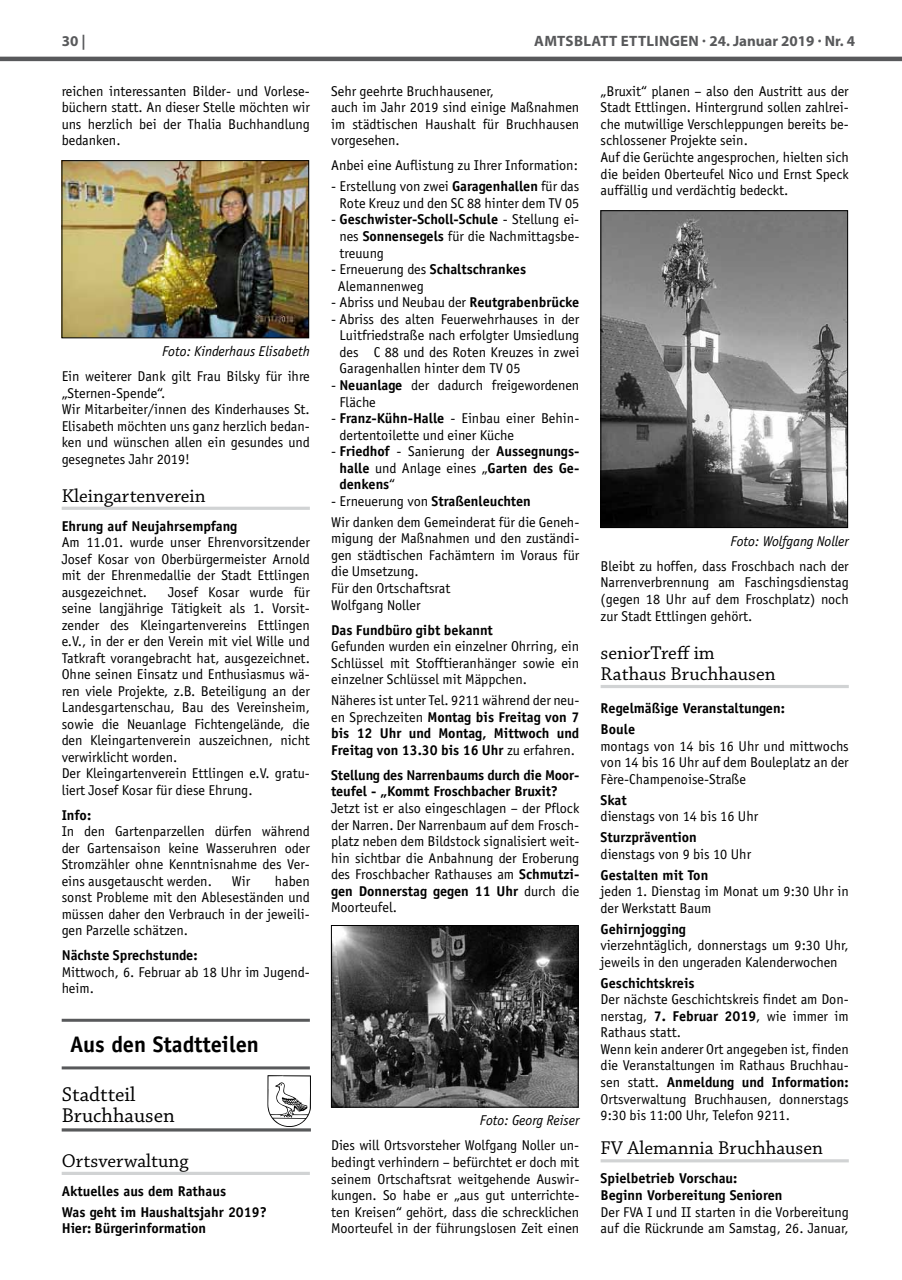
<style>
.page{position:relative;width:902px;height:1280px;background:#fff}
.page>*{position:absolute;margin:0;border:0;box-sizing:border-box;transform-origin:0 0}
.t1{font:700 22.5px "Officina Sans";color:#000}
.t2{font:21px/21px "Chaparral Pro";color:#000}
.t3{font:19.5px/21.1px "Chaparral Pro";color:#000}
.t4{font:700 15px "Myriad Pro";letter-spacing:.02em;color:#58595b}
.t5{font:14.25px/16.5px "Officina Sans";color:#000}
.t6{font:700 14.25px/16.5px "Officina Sans";color:#000}
.t7{font:italic 14.25px "Officina Sans";color:#000}
.s1{font-weight:700}
.s2{font-weight:400}
</style>
<div class="page">
<hr style="left:0;top:57px;width:901px;height:4px;background:#58595b">
<hr style="left:600px;top:685px;width:248px;height:3px;background:#d1d3d4">
<hr style="left:600px;top:1159px;width:248px;height:3px;background:#d1d3d4">
<img style="left:602px;top:212px;width:243px;height:314px">
<div style="left:600px;top:210px;width:247px;height:318px;border:1px solid #000"></div>
<hr style="left:62px;top:507px;width:248px;height:3px;background:#d1d3d4">
<hr style="left:62px;top:1019px;width:248px;height:3px;background:#58595b">
<hr style="left:62px;top:1066px;width:248px;height:3px;background:#58595b">
<hr style="left:62px;top:1172px;width:248px;height:3px;background:#d1d3d4">
<img style="left:64px;top:162px;width:243px;height:174px">
<div style="left:62px;top:160px;width:247px;height:178px;border:1px solid #000"></div>
<svg style="left:267px;top:1075px;width:44px;height:52px"></svg>
<hr style="left:62px;top:1128px;width:249px;height:3px;background:#58595b">
<img style="left:333px;top:927px;width:243px;height:178px">
<div style="left:331px;top:925px;width:247px;height:182px;border:1px solid #000"></div>
<p class="t4" style="left:62px;top:31px;width:25px">30 |</p>
<p class="t4" style="left:534px;top:31px;width:322px">Amtsblatt Ettlingen · 24. Januar 2019 · Nr. 4</p>
<p class="t5" style="left:600px;top:83px;width:250px">„Bruxit“ planen – also den Austritt aus der Stadt Ettlingen. Hintergrund sollen zahlrei&shy;che mutwillige Verschleppungen bereits be&shy;schlossener Projekte sein.<br>Auf die Gerüchte angesprochen, hielten sich die beiden Oberteufel Nico und Ernst Speck auffällig und verdächtig bedeckt.</p>
<p class="t5" style="left:331px;top:83px;width:250px">Sehr geehrte Bruchhausener,<br>auch im Jahr 2019 sind einige Maßnahmen im städtischen Haushalt für Bruchhausen vorgesehen.</p>
<p class="t5" style="left:331px;top:157px;width:248px">Anbei eine Auflistung zu Ihrer Information:</p>
<p class="t5" style="left:331px;top:178px;width:250px;text-align:center">- Erstellung von zwei <span class="s1">Garagenhallen</span> für das<br>Rote Kreuz und den SC 88 hinter dem TV 05</p>
<p class="t5" style="left:339px;top:211px;width:241px;text-align:justify;text-indent:-8px">- <span class="s1">Geschwister-Scholl-Schule</span> - Stellung ei&shy;nes <span class="s1">Sonnensegels</span> für die Nachmittagsbe&shy;treuung</p>
<p class="t5" style="left:338px;top:261px;width:190px;text-indent:-7px">- Erneuerung des <span class="s1">Schaltschrankes<br></span>Alemannenweg</p>
<p class="t5" style="left:331px;top:294px;width:250px">- Abriss und Neubau der <span class="s1">Reutgrabenbrücke</span></p>
<p class="t5" style="left:339px;top:311px;width:241px;text-align:justify;text-indent:-8px">- Abriss des alten Feuerwehrhauses in der Luitfriedstraße nach erfolgter Umsiedlung des C 88 und des Roten Kreuzes in zwei Garagenhallen hinter dem TV 05</p>
<p class="t5" style="left:339px;top:377px;width:241px;text-indent:-8px">- <span class="s1">Neuanlage</span> der dadurch freigewordenen<br>Fläche</p>
<p class="t5" style="left:339px;top:410px;width:241px;text-indent:-8px">- <span class="s1">Franz-Kühn-Halle</span> - Einbau einer Behin&shy;dertentoilette und einer Küche</p>
<p class="t6" style="left:339px;top:443px;width:241px;text-align:justify;text-indent:-8px"><span class="s2">-</span> Friedhof <span class="s2">- Sanierung der</span> Aussegnungs&shy;halle <span class="s2">und Anlage eines „</span>Garten des Ge&shy;denkens<span class="s2">“</span></p>
<p class="t5" style="left:331px;top:491px;width:250px;line-height:20.9px">- Erneuerung von <span class="s1">Straßenleuchten<br></span>Wir danken dem Gemeinderat für die Geneh-</p>
<p class="t5" style="left:331px;top:530px;width:250px">migung der Maßnahmen und den zuständi&shy;gen städtischen Fachämtern im Voraus für die Umsetzung.<br>Für den Ortschaftsrat<br>Wolfgang Noller</p>
<p class="t6" style="left:331px;top:621px;width:163px">Das Fundbüro gibt bekannt</p>
<p class="t5" style="left:331px;top:638px;width:250px;text-align:justify">Gefunden wurden ein einzelner Ohrring, ein Schlüssel mit Stofftieranhänger sowie ein einzelner Schlüssel mit Mäppchen.</p>
<p class="t6" style="left:331px;top:692px;width:250px;text-align:justify"><span class="s2">Näheres ist unter Tel. 9211 während der neu&shy;en Sprechzeiten</span> Montag bis Freitag von 7 bis 12 Uhr und Montag, Mittwoch und Freitag von 13.30 bis 16 Uhr <span class="s2">zu erfahren.</span></p>
<p class="t6" style="left:331px;top:767px;width:250px">Stellung des Narrenbaums durch die Moor&shy;teufel - „Kommt Froschbacher Bruxit?</p>
<p class="t5" style="left:331px;top:800px;width:250px;text-align:justify">Jetzt ist er also eingeschlagen – der Pflock der Narren. Der Narrenbaum auf dem Frosch&shy;platz neben dem Bildstock signalisiert weit&shy;hin sichtbar die Anbahnung der Eroberung des Froschbacher Rathauses am <span class="s1">Schmutzi&shy;gen Donnerstag gegen 11 Uhr</span> durch die Moorteufel.</p>
<p class="t5" style="left:62px;top:83px;width:250px;text-align:justify">reichen interessanten Bilder- und Vorlese&shy;büchern statt. An dieser Stelle möchten wir uns herzlich bei der Thalia Buchhandlung bedanken.</p>
<p class="t7" style="left:162px;top:343px;width:149px">Foto: Kinderhaus Elisabeth</p>
<p class="t5" style="left:62px;top:368px;width:250px">Ein weiterer Dank gilt Frau Bilsky für ihre „Sternen-Spende“.<br>Wir Mitarbeiter/innen des Kinderhauses St.<br>Elisabeth möchten uns ganz herzlich bedan&shy;ken und wünschen allen ein gesundes und gesegnetes Jahr 2019!</p>
<h3 class="t3" style="left:62px;top:486px;width:145px">Kleingartenverein</h3>
<p class="t6" style="left:62px;top:518px;width:177px">Ehrung auf Neujahrsempfang</p>
<p class="t5" style="left:62px;top:534px;width:250px;text-align:justify">Am 11.01. wurde unser Ehrenvorsitzender Josef Kosar von Oberbürgermeister Arnold mit der Ehrenmedallie der Stadt Ettlingen ausgezeichnet.</p>
<p class="t7" style="left:730px;top:533px;width:120px">Foto: Wolfgang Noller</p>
<p class="t5" style="left:600px;top:558px;width:250px;text-align:justify">Bleibt zu hoffen, dass Froschbach nach der Narrenverbrennung am Faschingsdienstag (gegen 18 Uhr auf dem Froschplatz) noch zur Stadt Ettlingen gehört.</p>
<h3 class="t3" style="left:600px;top:643px;width:176px">seniorTreff im<br>Rathaus Bruchhausen</h3>
<p class="t6" style="left:600px;top:698px;width:186px;line-height:20.9px">Regelmäßige Veranstaltungen:<br>Boule</p>
<p class="t5" style="left:600px;top:738px;width:250px;text-align:justify">montags von 14 bis 16 Uhr und mittwochs von 14 bis 16 Uhr auf dem Bouleplatz an der Fère-Champenoise-Straße</p>
<p class="t6" style="left:600px;top:791px;width:28px">Skat</p>
<p class="t5" style="left:600px;top:808px;width:159px">dienstags von 14 bis 16 Uhr</p>
<p class="t6" style="left:600px;top:829px;width:98px">Sturzprävention</p>
<p class="t5" style="left:600px;top:846px;width:152px">dienstags von 9 bis 10 Uhr</p>
<p class="t6" style="left:600px;top:866px;width:109px">Gestalten mit Ton</p>
<p class="t5" style="left:600px;top:883px;width:250px">jeden 1. Dienstag im Monat um 9:30 Uhr in der Werkstatt Baum</p>
<p class="t6" style="left:600px;top:920px;width:87px">Gehirnjogging</p>
<p class="t5" style="left:600px;top:937px;width:250px">vierzehntäglich, donnerstags um 9:30 Uhr, jeweils in den ungeraden Kalenderwochen</p>
<p class="t6" style="left:600px;top:974px;width:95px">Geschichtskreis</p>
<p class="t5" style="left:600px;top:991px;width:250px">Der nächste Geschichtskreis findet am Don&shy;nerstag, <span class="s1">7. Februar 2019</span>, wie immer im Rathaus statt.<br>Wenn kein anderer Ort angegeben ist, finden die Veranstaltungen im Rathaus Bruchhau&shy;sen statt. <span class="s1">Anmeldung und Information:<br></span>Ortsverwaltung Bruchhausen, donnerstags 9:30 bis 11:00 Uhr, Telefon 9211.</p>
<h3 class="t3" style="left:600px;top:1138px;width:224px">FV Alemannia Bruchhausen</h3>
<p class="t6" style="left:600px;top:1170px;width:183px">Spielbetrieb Vorschau:<br>Beginn Vorbereitung Senioren</p>
<p class="t5" style="left:600px;top:1203px;width:250px">Der FVA I und II starten in die Vorbereitung auf die Rückrunde am Samstag, 26. Januar,</p>
<p class="t5" style="left:62px;top:584px;width:250px;text-indent:106px">Josef Kosar wurde für seine langjährige Tätigkeit als 1. Vorsit&shy;zender des Kleingartenvereins Ettlingen e.V., in der er den Verein mit viel Wille und Tatkraft vorangebracht hat, ausgezeichnet.<br>Ohne seinen Einsatz und Enthusiasmus wä&shy;ren viele Projekte, z.B. Beteiligung an der Landesgartenschau, Bau des Vereinsheim, sowie die Neuanlage Fichtengelände, die den Kleingartenverein auszeichnen, nicht verwirklicht worden.<br>Der Kleingartenverein Ettlingen e.V. gratu&shy;liert Josef Kosar für diese Ehrung.</p>
<p class="t6" style="left:62px;top:807px;width:31px">Info:</p>
<p class="t5" style="left:62px;top:823px;width:250px;text-align:justify">In den Gartenparzellen dürfen während der Gartensaison keine Wasseruhren oder Stromzähler ohne Kenntnisnahme des Ver&shy;eins ausgetauscht werden.</p>
<p class="t5" style="left:62px;top:873px;width:250px;text-align:justify;text-indent:213px">haben sonst Probleme mit den Ableseständen und müssen daher den Verbrauch in der jeweili&shy;gen Parzelle schätzen.</p>
<p class="t6" style="left:62px;top:947px;width:137px">Nächste Sprechstunde:</p>
<p class="t5" style="left:62px;top:964px;width:250px">Mittwoch, 6. Februar ab 18 Uhr im Jugend&shy;heim.</p>
<p class="t5" style="left:232px;top:873px;width:20px">Wir</p>
<h1 class="t1" style="left:70px;top:1030px;width:190px">Aus den Stadtteilen</h1>
<h2 class="t2" style="left:62px;top:1084px;width:115px">Stadtteil<br>Bruchhausen</h2>
<h3 class="t3" style="left:62px;top:1151px;width:128px">Ortsverwaltung</h3>
<p class="t6" style="left:62px;top:1180px;width:207px;line-height:20.7px">Aktuelles aus dem Rathaus<br>Was geht im Haushaltsjahr 2019?</p>
<p class="t6" style="left:62px;top:1220px;width:146px">Hier: Bürgerinformation</p>
<p class="t7" style="left:480px;top:1112px;width:101px">Foto: Georg Reiser</p>
<p class="t5" style="left:331px;top:1137px;width:250px;text-align:justify">Dies will Ortsvorsteher Wolfgang Noller un&shy;bedingt verhindern – befürchtet er doch mit seinem Ortschaftsrat weitgehende Auswir&shy;kungen. So habe er „aus gut unterrichte&shy;ten Kreisen“ gehört, dass die schrecklichen Moorteufel in der führungslosen Zeit einen</p>
</div>
